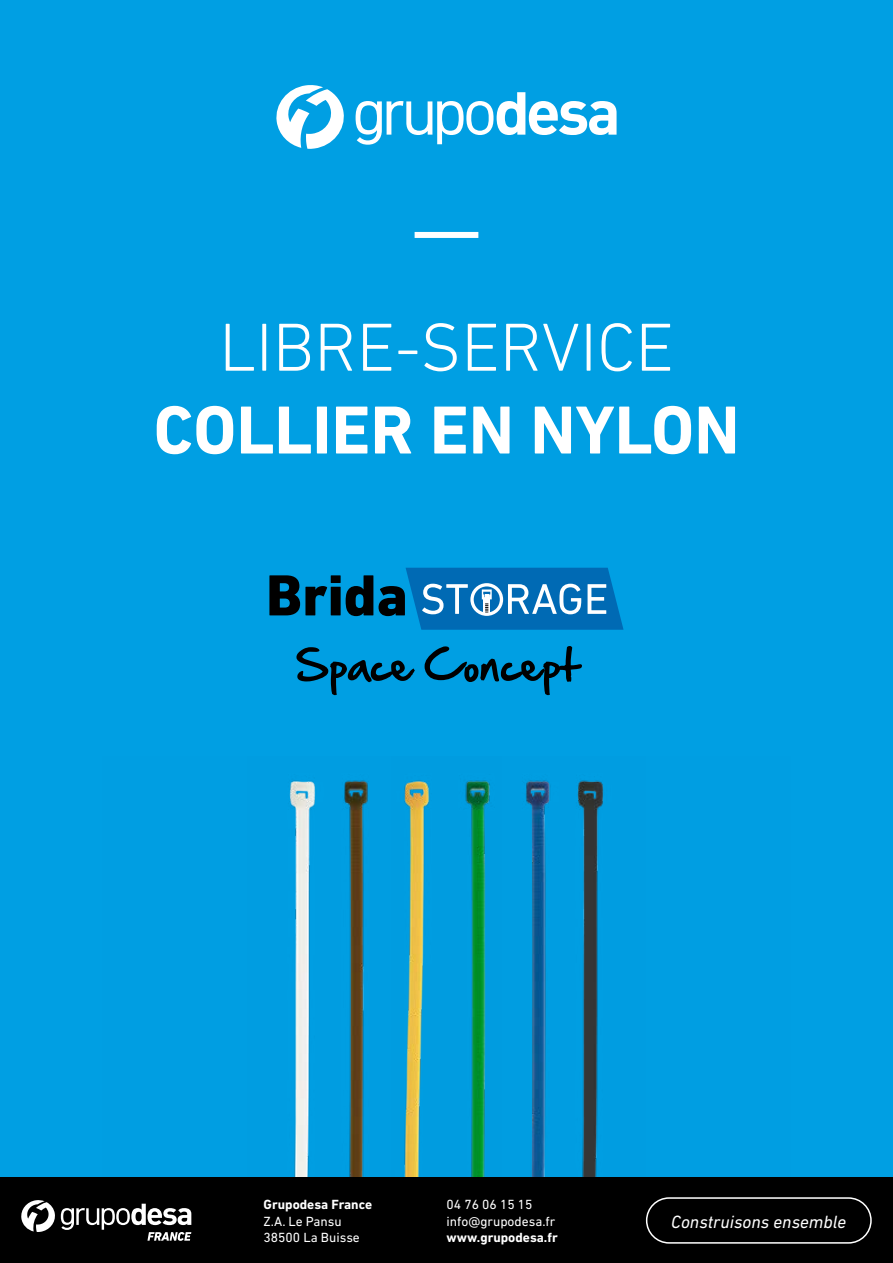
<style>
.page{position:relative;width:893px;height:1263px;background:#009fe3}
.page>*{position:absolute;margin:0;border:0;box-sizing:border-box;transform-origin:0 0}
.t1{font:700 69px "DIN Next LT Pro";color:#fff}
.t2{font:300 69px "DIN Next LT Pro";color:#fff}
.t3{font:italic 18px "DIN Next LT Pro";color:#fff}
.t4{font:13.5px/16.2px "DIN Next LT Pro";color:#fff}
.t5{font:700 13.5px "DIN Next LT Pro";color:#fff}
</style>
<div class="page">
<img style="left:247px;top:780px;width:399px;height:398px">
<div style="left:0;top:1178px;width:893px;height:85px;background:#000"></div>
<svg style="left:21px;top:1200px;width:170px;height:41px"></svg>
<div style="left:646px;top:1197px;width:226px;height:46px;border:2px solid #fff;border-radius:22px"></div>
<svg style="left:356px;top:92px;width:261px;height:53px"></svg>
<svg style="left:276px;top:85px;width:68px;height:64px"></svg>
<div style="left:415px;top:232px;width:63px;height:6px;background:#fff"></div>
<svg style="left:296px;top:647px;width:119px;height:48px"></svg>
<svg style="left:425px;top:646px;width:157px;height:49px"></svg>
<svg style="left:269px;top:575px;width:104px;height:41px"></svg>
<svg style="left:379px;top:568px;width:244px;height:62px;background:#1e7ebc"></svg>
<div style="left:470px;top:583px;width:33px;height:33px;border:3px solid #fff;border-radius:50%"></div>
<h1 class="t2" style="left:219px;top:308px;width:456px">LIBRE-SERVICE</h1>
<h1 class="t1" style="left:153px;top:390px;width:588px">COLLIER EN NYLON</h1>
<p class="t5" style="left:264px;top:1197px;width:110px">Grupodesa France</p>
<p class="t4" style="left:264px;top:1213px;width:98px">Z.A. Le Pansu<br>38500 La Buisse</p>
<p class="t4" style="left:446px;top:1196px;width:110px">04 76 06 15 15 info@grupodesa.fr</p>
<p class="t5" style="left:446px;top:1229px;width:113px">www.grupodesa.fr</p>
<h2 class="t3" style="left:671px;top:1211px;width:177px">Construisons ensemble</h2>
</div>
